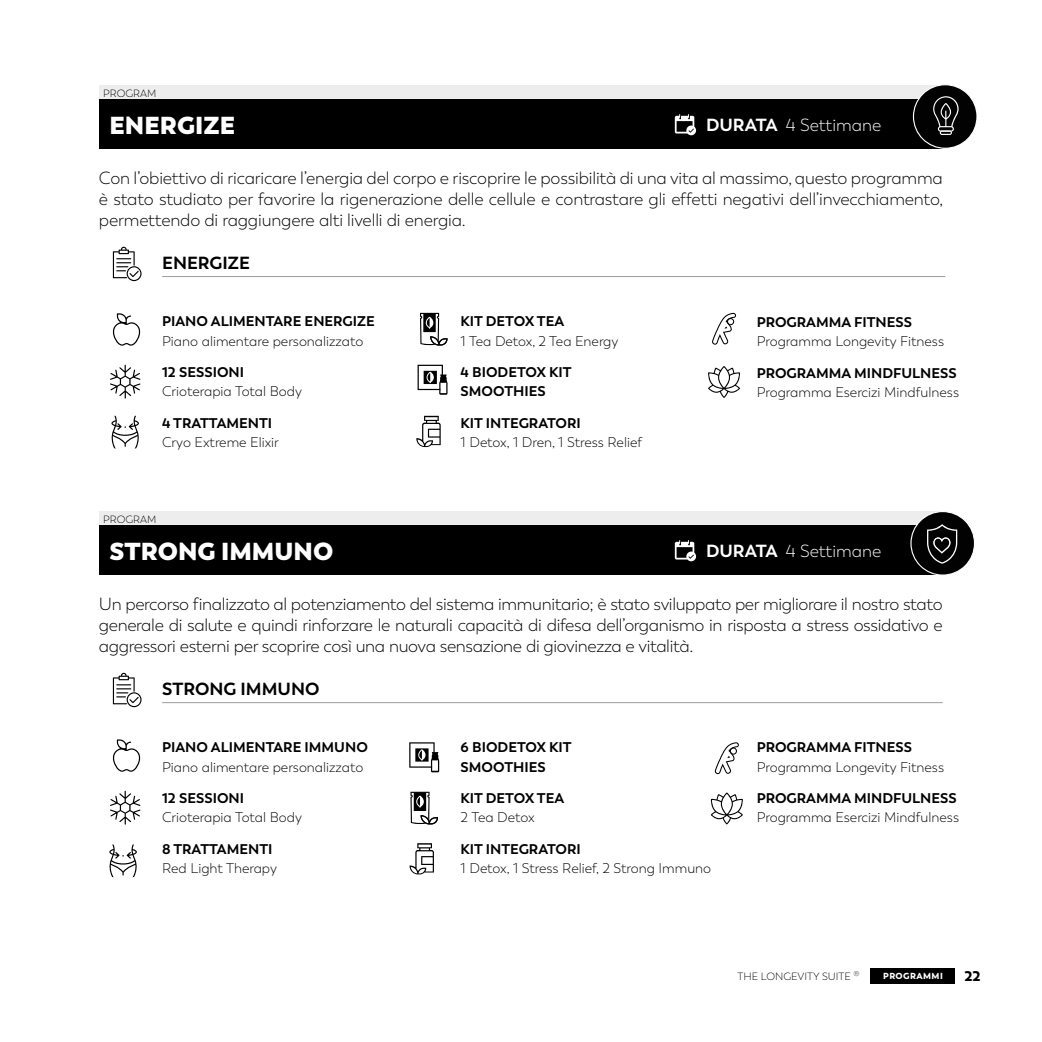
<style>
.page{position:relative;width:1042px;height:1042px;background:#fff}
.page>*{position:absolute;margin:0;border:0;box-sizing:border-box;transform-origin:0 0}
.t1{font:800 24.5px "Trenda";color:#fff}
.t2{font:300 17.5px/21px "Trenda";letter-spacing:-.02em;color:#000;text-align:justify}
.t3{font:300 17.5px "Trenda";color:#fff}
.t4{font:700 17.5px "Trenda";color:#000}
.t5{font:300 14px "Trenda";color:#000}
.t6{font:700 14px/19.2px "Trenda";color:#000}
.t7{font:900 14px "Trenda";color:#000}
.t8{font:300 10.5px "Trenda";color:#000}
.t9{font:900 8.75px "Trenda";letter-spacing:.05em;color:#fff}
.t10{font:300 7px "Neo Gram";color:#000}
.s1{font-weight:700}
</style>
<div class="page">
<div style="left:99px;top:85px;width:844px;height:14px;background:#ededed"></div>
<div style="left:99px;top:511px;width:844px;height:14px;background:#ededed"></div>
<div style="left:99px;top:99px;width:844px;height:50px;background:#000"></div>
<div style="left:99px;top:525px;width:844px;height:50px;background:#000"></div>
<svg style="left:675px;top:114px;width:21px;height:21px"></svg>
<svg style="left:675px;top:540px;width:21px;height:21px"></svg>
<hr style="left:162px;top:276px;width:783px;height:1px;background:#9d9d9c">
<hr style="left:162px;top:702px;width:781px;height:1px;background:#9d9d9c">
<svg style="left:712px;top:313px;width:24px;height:32px"></svg>
<svg style="left:715px;top:742px;width:24px;height:32px"></svg>
<svg style="left:112px;top:313px;width:29px;height:33px"></svg>
<svg style="left:112px;top:739px;width:29px;height:33px"></svg>
<svg style="left:110px;top:365px;width:30px;height:33px"></svg>
<svg style="left:110px;top:791px;width:30px;height:33px"></svg>
<svg style="left:113px;top:247px;width:29px;height:34px"></svg>
<svg style="left:113px;top:673px;width:29px;height:34px"></svg>
<svg style="left:416px;top:416px;width:25px;height:31px"></svg>
<svg style="left:409px;top:843px;width:25px;height:31px"></svg>
<svg style="left:420px;top:313px;width:27px;height:32px"></svg>
<svg style="left:410px;top:792px;width:28px;height:32px"></svg>
<svg style="left:417px;top:365px;width:30px;height:30px"></svg>
<svg style="left:409px;top:742px;width:30px;height:30px"></svg>
<svg style="left:111px;top:416px;width:28px;height:33px"></svg>
<svg style="left:109px;top:844px;width:28px;height:33px"></svg>
<svg style="left:913px;top:84px;width:64px;height:65px"></svg>
<svg style="left:910px;top:511px;width:65px;height:64px"></svg>
<svg style="left:710px;top:792px;width:33px;height:32px"></svg>
<div style="left:871px;top:969px;width:84px;height:15px;background:#000"></div>
<svg style="left:708px;top:366px;width:32px;height:32px"></svg>
<p class="t8" style="left:103px;top:87px;width:55px">PROGRAM</p>
<h1 class="t1" style="left:109px;top:109px;width:128px">ENERGIZE</h1>
<p class="t3" style="left:706px;top:115px;width:177px"><span class="s1">DURATA</span> 4 Settimane</p>
<p class="t2" style="left:99px;top:167px;width:846px">Con l’obiettivo di ricaricare l’energia del corpo e riscoprire le possibilità di una vita al massimo, questo programma è stato studiato per favorire la rigenerazione delle cellule e contrastare gli effetti negativi dell’invecchiamento, permettendo di raggiungere alti livelli di energia.</p>
<p class="t4" style="left:162px;top:251px;width:89px">ENERGIZE</p>
<p class="t6" style="left:162px;top:312px;width:214px">PIANO ALIMENTARE ENERGIZE</p>
<p class="t5" style="left:162px;top:333px;width:203px">Piano alimentare personalizzato</p>
<p class="t6" style="left:162px;top:363px;width:84px">12 SESSIONI</p>
<p class="t5" style="left:162px;top:383px;width:141px">Crioterapia Total Body</p>
<p class="t6" style="left:162px;top:413px;width:112px">4 TRATTAMENTI</p>
<p class="t5" style="left:162px;top:434px;width:118px">Cryo Extreme Elixir</p>
<p class="t8" style="left:103px;top:513px;width:55px">PROGRAM</p>
<h1 class="t1" style="left:109px;top:535px;width:225px">STRONG IMMUNO</h1>
<p class="t6" style="left:461px;top:312px;width:105px">KIT DETOX TEA</p>
<p class="t5" style="left:461px;top:333px;width:159px">1 Tea Detox, 2 Tea Energy</p>
<p class="t6" style="left:461px;top:363px;width:112px">4 BIODETOX KIT<br>SMOOTHIES</p>
<p class="t6" style="left:461px;top:413px;width:122px">KIT INTEGRATORI</p>
<p class="t5" style="left:461px;top:434px;width:183px">1 Detox, 1 Dren, 1 Stress Relief</p>
<p class="t6" style="left:757px;top:312px;width:157px">PROGRAMMA FITNESS</p>
<p class="t5" style="left:757px;top:333px;width:189px">Programma Longevity Fitness</p>
<p class="t6" style="left:757px;top:363px;width:202px">PROGRAMMA MINDFULNESS</p>
<p class="t5" style="left:757px;top:384px;width:204px">Programma Esercizi Mindfulness</p>
<p class="t3" style="left:706px;top:541px;width:177px"><span class="s1">DURATA</span> 4 Settimane</p>
<p class="t2" style="left:99px;top:593px;width:845px">Un percorso finalizzato al potenziamento del sistema immunitario; è stato sviluppato per migliorare il nostro stato generale di salute e quindi rinforzare le naturali capacità di difesa dell’organismo in risposta a stress ossidativo e aggressori esterni per scoprire così una nuova sensazione di giovinezza e vitalità.</p>
<p class="t4" style="left:162px;top:677px;width:159px">STRONG IMMUNO</p>
<p class="t6" style="left:162px;top:738px;width:207px">PIANO ALIMENTARE IMMUNO</p>
<p class="t5" style="left:162px;top:759px;width:203px">Piano alimentare personalizzato</p>
<p class="t6" style="left:162px;top:789px;width:84px">12 SESSIONI</p>
<p class="t5" style="left:162px;top:809px;width:141px">Crioterapia Total Body</p>
<p class="t6" style="left:162px;top:839px;width:112px">8 TRATTAMENTI</p>
<p class="t5" style="left:162px;top:860px;width:116px">Red Light Therapy</p>
<p class="t6" style="left:461px;top:738px;width:112px">6 BIODETOX KIT<br>SMOOTHIES</p>
<p class="t6" style="left:461px;top:789px;width:105px">KIT DETOX TEA</p>
<p class="t5" style="left:461px;top:809px;width:76px">2 Tea Detox</p>
<p class="t6" style="left:461px;top:839px;width:122px">KIT INTEGRATORI</p>
<p class="t5" style="left:461px;top:860px;width:252px">1 Detox, 1 Stress Relief, 2 Strong Immuno</p>
<p class="t6" style="left:757px;top:738px;width:157px">PROGRAMMA FITNESS</p>
<p class="t5" style="left:757px;top:759px;width:189px">Programma Longevity Fitness</p>
<p class="t6" style="left:757px;top:789px;width:202px">PROGRAMMA MINDFULNESS</p>
<p class="t5" style="left:757px;top:809px;width:204px">Programma Esercizi Mindfulness</p>
<p class="t10" style="left:853px;top:969px;width:7px">®</p>
<p class="t8" style="left:737px;top:970px;width:115px">THE LONGEVITY SUITE</p>
<p class="t9" style="left:883px;top:970px;width:61px">PROGRAMMI</p>
<p class="t7" style="left:964px;top:967px;width:18px">22</p>
</div>
